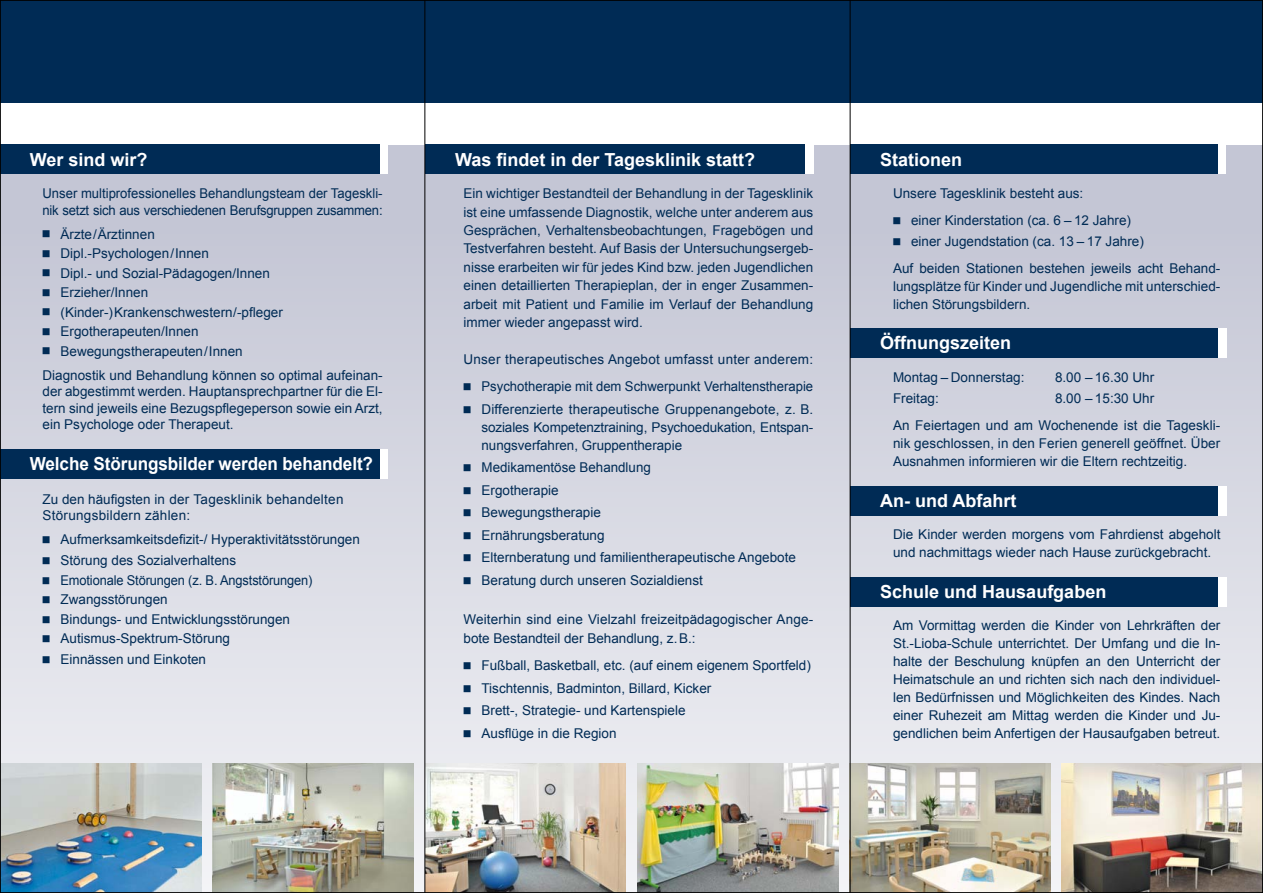
<style>
.page{position:relative;width:1263px;height:893px;background:#fff}
.page>*{position:absolute;margin:0;border:0;box-sizing:border-box;transform-origin:0 0}
.t1{font:700 18px "Arial";color:#fff}
.t2{font:700 18px "Arial";color:#fff;scale:.95 1}
.t3{font:13.5px/18px "Arial";color:#002b55}
.t4{font:13.5px/16.5px "Arial";letter-spacing:.02em;color:#002b55}
.t5{font:13.5px "Arial";color:#002b55;scale:.95 1}
</style>
<div class="page">
<div style="left:0;top:0;width:1263px;height:102px;background:#002b55"></div>
<div style="left:0;top:145px;width:1263px;height:748px;background:linear-gradient(to bottom,#c0c2d2,#f1f2f4)"></div>
<img style="left:2px;top:763px;width:199px;height:128px">
<img style="left:212px;top:763px;width:202px;height:128px">
<img style="left:425px;top:763px;width:201px;height:128px">
<img style="left:637px;top:763px;width:201px;height:128px">
<img style="left:849px;top:763px;width:202px;height:128px">
<img style="left:1062px;top:763px;width:199px;height:128px">
<div style="left:507px;top:145px;width:306px;height:29px;background:#fff"></div>
<div style="left:425px;top:145px;width:380px;height:29px;background:#002b55"></div>
<div style="left:919px;top:145px;width:307px;height:29px;background:#fff"></div>
<div style="left:850px;top:145px;width:367px;height:29px;background:#002b55"></div>
<div style="left:73px;top:145px;width:315px;height:29px;background:#fff"></div>
<div style="left:0;top:145px;width:379px;height:29px;background:#002b55"></div>
<div style="left:73px;top:449px;width:315px;height:30px;background:#fff"></div>
<div style="left:0;top:449px;width:379px;height:30px;background:#002b55"></div>
<div style="left:920px;top:328px;width:306px;height:30px;background:#fff"></div>
<div style="left:850px;top:328px;width:368px;height:30px;background:#002b55"></div>
<div style="left:920px;top:486px;width:306px;height:29px;background:#fff"></div>
<div style="left:850px;top:486px;width:368px;height:29px;background:#002b55"></div>
<div style="left:920px;top:577px;width:306px;height:29px;background:#fff"></div>
<div style="left:850px;top:577px;width:368px;height:29px;background:#002b55"></div>
<hr style="left:424px;top:0;width:1px;height:893px;background:#000">
<hr style="left:850px;top:0;width:1px;height:893px;background:#000">
<h1 class="t1" style="left:30px;top:147px;width:119px">Wer sind wir?</h1>
<h1 class="t1" style="left:455px;top:147px;width:302px">Was findet in der Tagesklinik statt?</h1>
<h1 class="t1" style="left:880px;top:147px;width:84px">Stationen</h1>
<p class="t3" style="left:43px;top:185px;width:342px;line-height:16.5px">Unser multiprofessionelles Behandlungsteam der Tageskli&shy;nik setzt sich aus verschiedenen Berufsgruppen zusammen:</p>
<p class="t3" style="left:43px;top:225px;width:114px">■ Ärzte/Ärztinnen</p>
<p class="t3" style="left:43px;top:245px;width:168px">■ Dipl.-Psychologen/Innen</p>
<p class="t3" style="left:43px;top:264px;width:229px">■ Dipl.- und Sozial-Pädagogen/Innen</p>
<p class="t3" style="left:43px;top:284px;width:107px">■ Erzieher/Innen</p>
<p class="t3" style="left:43px;top:303px;width:242px">■ (Kinder-)Krankenschwestern/-pfleger</p>
<p class="t3" style="left:43px;top:323px;width:158px">■ Ergotherapeuten/Innen</p>
<p class="t3" style="left:43px;top:339px;width:342px;line-height:24px">■ Bewegungstherapeuten/Innen<br>Diagnostik und Behandlung können so optimal aufeinan-</p>
<p class="t3" style="left:43px;top:383px;width:342px;line-height:16.5px;text-align:justify">der abgestimmt werden. Hauptansprechpartner für die El&shy;tern sind jeweils eine Bezugspflegeperson sowie ein Arzt, ein Psychologe oder Therapeut.</p>
<h1 class="t2" style="left:30px;top:452px;width:363px">Welche Störungsbilder werden behandelt?</h1>
<p class="t4" style="left:43px;top:491px;width:303px">Zu den häufigsten in der Tagesklinik behandelten<br>Störungsbildern zählen:</p>
<p class="t3" style="left:43px;top:531px;width:319px">■ Aufmerksamkeitsdefizit-/ Hyperaktivitätsstörungen</p>
<p class="t3" style="left:43px;top:552px;width:195px">■ Störung des Sozialverhaltens</p>
<p class="t5" style="left:43px;top:571px;width:286px">■ Emotionale Störungen (z. B. Angststörungen)</p>
<p class="t3" style="left:43px;top:591px;width:127px">■ Zwangsstörungen</p>
<p class="t3" style="left:43px;top:610px;width:249px">■ Bindungs- und Entwicklungsstörungen</p>
<p class="t3" style="left:43px;top:630px;width:189px">■ Autismus-Spektrum-Störung</p>
<p class="t3" style="left:43px;top:651px;width:165px">■ Einnässen und Einkoten</p>
<p class="t3" style="left:463px;top:185px;width:351px;text-align:justify">Ein wichtiger Bestandteil der Behandlung in der Tagesklinik ist eine umfassende Diagnostik, welche unter anderem aus Gesprächen, Verhaltensbeobachtungen, Fragebögen und Testverfahren besteht. Auf Basis der Untersuchungsergeb&shy;nisse erarbeiten wir für jedes Kind bzw. jeden Jugendlichen einen detaillierten Therapieplan, der in enger Zusammen&shy;arbeit mit Patient und Familie im Verlauf der Behandlung immer wieder angepasst wird.</p>
<p class="t4" style="left:463px;top:352px;width:351px">Unser therapeutisches Angebot umfasst unter anderem:</p>
<p class="t3" style="left:463px;top:378px;width:351px">■ Psychotherapie mit dem Schwerpunkt Verhaltenstherapie</p>
<p class="t3" style="left:481px;top:400px;width:333px;text-align:justify;text-indent:-18px">■ Differenzierte therapeutische Gruppenangebote, z. B. soziales Kompetenztraining, Psychoedukation, Entspan&shy;nungsverfahren, Gruppentherapie</p>
<p class="t3" style="left:463px;top:459px;width:189px">■ Medikamentöse Behandlung</p>
<p class="t3" style="left:463px;top:481px;width:97px">■ Ergotherapie</p>
<p class="t3" style="left:463px;top:504px;width:139px">■ Bewegungstherapie</p>
<p class="t3" style="left:463px;top:526px;width:143px">■ Ernährungsberatung</p>
<p class="t3" style="left:463px;top:549px;width:334px">■ Elternberatung und familientherapeutische Angebote</p>
<p class="t3" style="left:463px;top:571px;width:241px">■ Beratung durch unseren Sozialdienst</p>
<p class="t3" style="left:463px;top:610px;width:351px;line-height:19.5px">Weiterhin sind eine Vielzahl freizeitpädagogischer Ange&shy;bote Bestandteil der Behandlung, z. B.:</p>
<p class="t3" style="left:463px;top:657px;width:349px">■ Fußball, Basketball, etc. (auf einem eigenem Sportfeld)</p>
<p class="t3" style="left:463px;top:679px;width:249px">■ Tischtennis, Badminton, Billard, Kicker</p>
<p class="t3" style="left:463px;top:702px;width:224px">■ Brett-, Strategie- und Kartenspiele</p>
<p class="t3" style="left:463px;top:724px;width:155px">■ Ausflüge in die Region</p>
<p class="t3" style="left:893px;top:185px;width:192px">Unsere Tagesklinik besteht aus:</p>
<p class="t3" style="left:893px;top:212px;width:240px">■ einer Kinderstation (ca. 6 – 12 Jahre)</p>
<p class="t3" style="left:893px;top:228px;width:329px;line-height:27px">■ einer Jugendstation (ca. 13 – 17 Jahre)<br>Auf beiden Stationen bestehen jeweils acht Behand-</p>
<p class="t3" style="left:893px;top:278px;width:329px">lungsplätze für Kinder und Jugendliche mit unterschied&shy;lichen Störungsbildern.</p>
<h1 class="t1" style="left:880px;top:331px;width:133px">Öffnungszeiten</h1>
<p class="t3" style="left:893px;top:368px;width:133px">Montag – Donnerstag:</p>
<p class="t3" style="left:1055px;top:368px;width:101px">8.00 – 16.30 Uhr</p>
<p class="t3" style="left:893px;top:389px;width:47px">Freitag:</p>
<p class="t3" style="left:893px;top:385px;width:329px;line-height:27px;text-indent:162px">8.00 – 15:30 Uhr<br>An Feiertagen und am Wochenende ist die Tageskli-</p>
<p class="t3" style="left:893px;top:434px;width:329px">nik geschlossen, in den Ferien generell geöffnet. Über<br>Ausnahmen informieren wir die Eltern rechtzeitig.</p>
<h1 class="t1" style="left:880px;top:488px;width:138px">An- und Abfahrt</h1>
<p class="t3" style="left:893px;top:525px;width:329px">Die Kinder werden morgens vom Fahrdienst abgeholt und nachmittags wieder nach Hause zurückgebracht.</p>
<h1 class="t1" style="left:880px;top:579px;width:228px">Schule und Hausaufgaben</h1>
<p class="t3" style="left:893px;top:616px;width:329px;text-align:justify">Am Vormittag werden die Kinder von Lehrkräften der St.-Lioba-Schule unterrichtet. Der Umfang und die In&shy;halte der Beschulung knüpfen an den Unterricht der Heimatschule an und richten sich nach den individuel&shy;len Bedürfnissen und Möglichkeiten des Kindes. Nach einer Ruhezeit am Mittag werden die Kinder und Ju&shy;gendlichen beim Anfertigen der Hausaufgaben betreut.</p>
</div>
